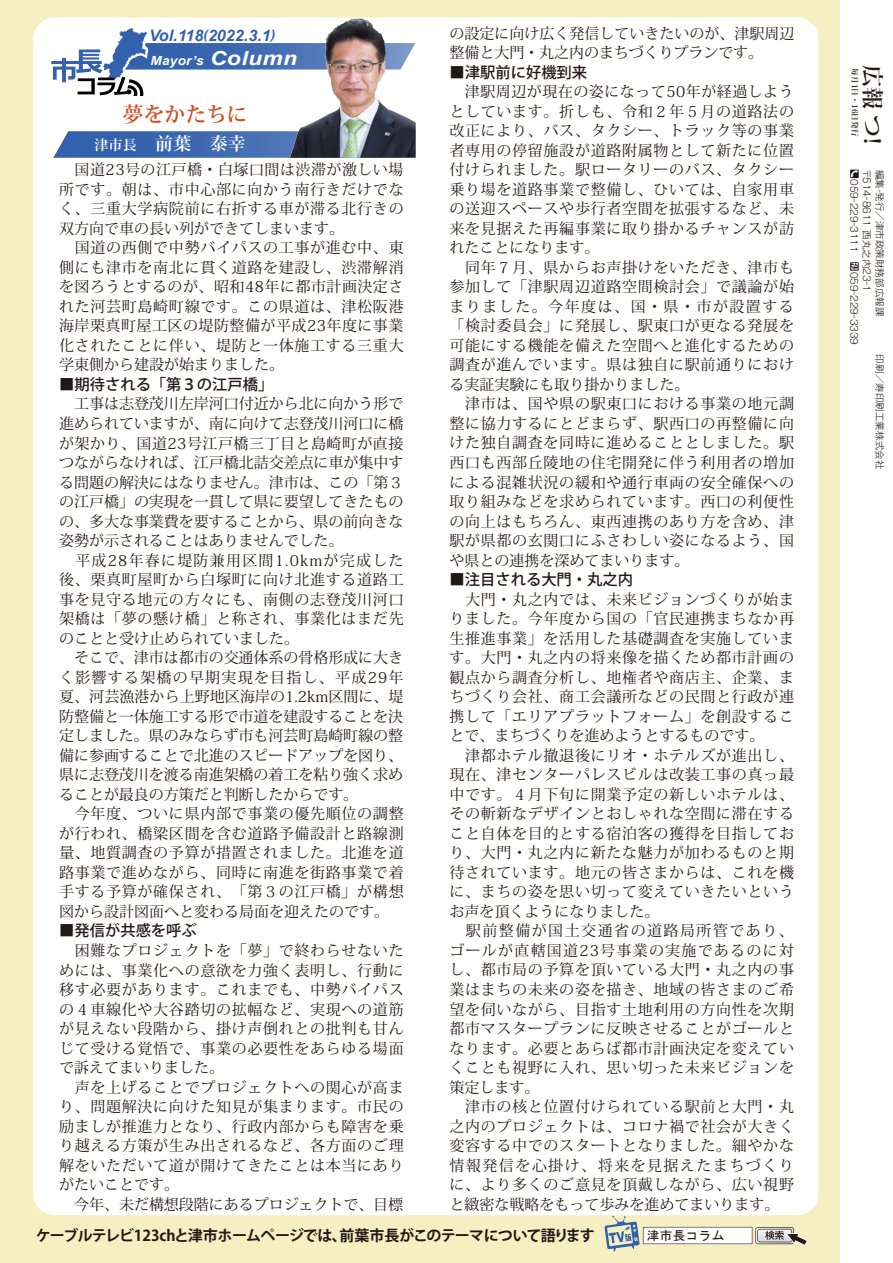
<style>
.page{position:relative;width:893px;height:1263px;background:#fff}
.page>*{position:absolute;margin:0;border:0;box-sizing:border-box;transform-origin:0 0}
.t1{font:700 21.9px "Koz Min Pro";color:#221815}
.t2{font:700 20.85px "Koz Min Pr 6 N";color:#d05022}
.t3{font:700 17.55px "Koz Min Pr 6 N";color:#fff}
.t4{font:italic 700 15.75px "Arial";color:#3461ad}
.t5{font:500 15.3px "Koz Go Pr 6 N";color:#221815}
.t6{font:15px/19.5px "Koz Min Pr 6 N";letter-spacing:.045em;color:#221815}
.t7{font:15px/19.5px "Koz Min Pr 6 N";color:#221815}
.t8{font:700 15px "Koz Go Pro";letter-spacing:-.05em;color:#221815}
.t9{font:15px "Koz Min Pr 6 N";letter-spacing:-.005em;color:#221815}
.t10{font:italic 700 12.6px "Arial";letter-spacing:.02em;color:#fff;scale:1.07 1}
.t11{font:12.6px "MS Gothic";letter-spacing:.03em;color:#221815}
.t12{font:300 9.6px/12.8px "Gothic MB101 Pr 5";color:#221815}
.t13{font:700 7.65px "Koz Min Pro";color:#221815}
.s1{font-size:13.2px}
.s2{font-size:19.35px}
.s3{font-size:13.8px}
</style>
<div class="page">
<div style="left:0;top:0;width:839px;height:1263px;background:#f6efc2"></div>
<div style="left:33px;top:17px;width:785px;height:1198px;background:#fff;border-radius:21px"></div>
<svg style="left:604px;top:1216px;width:203px;height:36px"></svg>
<svg style="left:51px;top:28px;width:239px;height:130px"></svg>
<img style="left:290px;top:18px;width:126px;height:140px">
<svg style="left:850px;top:170px;width:8px;height:8px"></svg>
<svg style="left:850px;top:262px;width:9px;height:9px"></svg>
<svg style="left:851px;top:263px;width:7px;height:7px"></svg>
<p class="t4" style="left:149px;top:25px;width:128px">Vol.118<span class="s1">(</span>2022.3.1<span class="s1">)</span></p>
<p class="t10" style="left:151px;top:52px;width:138px">Mayor’s <span class="s2">Column</span></p>
<p class="t2" style="left:123px;top:103px;width:126px">夢をかたちに</p>
<p class="t6" style="left:59px;top:160px;width:346px">　国道23号の江戸橋・白塚口間は渋滞が激しい場所です。朝は、市中心部に向かう南行きだけでなく、三重大学病院前に右折する車が滞る北行きの双方向で車の長い列ができてしまいます。<br>　国道の西側で中勢バイパスの工事が進む中、東側にも津市を南北に貫く道路を建設し、渋滞解消を図ろうとするのが、昭和48年に都市計画決定された河芸町島崎町線です。この県道は、津松阪港海岸栗真町屋工区の堤防整備が平成23年度に事業化されたことに伴い、堤防と一体施工する三重大学東側から建設が始まりました。</p>
<p class="t5" style="left:59px;top:376px;width:216px">■期待される「第３の江戸橋」</p>
<p class="t7" style="left:59px;top:394px;width:346px">　工事は志登茂川左岸河口付近から北に向かう形で進められていますが、南に向けて志登茂川河口に橋が架かり、国道23号江戸橋三丁目と島崎町が直接つながらなければ、江戸橋北詰交差点に車が集中する問題の解決にはなりません。津市は、この「第３の江戸橋」の実現を一貫して県に要望してきたものの、多大な事業費を要することから、県の前向きな姿勢が示されることはありませんでした。<br>　平成28年春に堤防兼用区間1.0kmが完成した後、栗真町屋町から白塚町に向け北進する道路工事を見守る地元の方々にも、南側の志登茂川河口架橋は「夢の懸け橋」と称され、事業化はまだ先のことと受け止められていました。<br>　そこで、津市は都市の交通体系の骨格形成に大きく影響する架橋の早期実現を目指し、平成29年夏、河芸漁港から上野地区海岸の1.2km区間に、堤防整備と一体施工する形で市道を建設することを決定しました。県のみならず市も河芸町島崎町線の整備に参画することで北進のスピードアップを図り、県に志登茂川を渡る南進架橋の着工を粘り強く求めることが最良の方策だと判断したからです。<br>　今年度、ついに県内部で事業の優先順位の調整が行われ、橋梁区間を含む道路予備設計と路線測量、地質調査の予算が措置されました。北進を道路事業で進めながら、同時に南進を街路事業で着手する予算が確保され、「第３の江戸橋」が構想図から設計図面へと変わる局面を迎えたのです。</p>
<p class="t5" style="left:59px;top:922px;width:139px">■発信が共感を呼ぶ</p>
<p class="t6" style="left:59px;top:941px;width:346px">　困難なプロジェクトを「夢」で終わらせないた</p>
<p class="t6" style="left:59px;top:960px;width:346px">めには、事業化への意欲を力強く表明し、行動に</p>
<p class="t6" style="left:59px;top:980px;width:346px">移す必要があります。これまでも、中勢バイパス</p>
<p class="t6" style="left:59px;top:1000px;width:346px">の４車線化や大谷踏切の拡幅など、実現への道筋</p>
<p class="t6" style="left:59px;top:1019px;width:346px">が見えない段階から、掛け声倒れとの批判も甘ん</p>
<p class="t6" style="left:59px;top:1039px;width:346px">じて受ける覚悟で、事業の必要性をあらゆる場面</p>
<p class="t7" style="left:59px;top:1058px;width:166px">で訴えてまいりました。</p>
<p class="t6" style="left:59px;top:1078px;width:346px">　声を上げることでプロジェクトへの関心が高ま</p>
<p class="t6" style="left:59px;top:1097px;width:346px">り、問題解決に向けた知見が集まります。市民の</p>
<p class="t6" style="left:59px;top:1117px;width:346px">励ましが推進力となり、行政内部からも障害を乗</p>
<p class="t6" style="left:59px;top:1136px;width:346px">り越える方策が生み出されるなど、各方面のご理</p>
<p class="t6" style="left:59px;top:1156px;width:346px">解をいただいて道が開けてきたことは本当にあり</p>
<p class="t7" style="left:59px;top:1175px;width:121px">がたいことです。</p>
<p class="t9" style="left:74px;top:1196px;width:331px">今年、未だ構想段階にあるプロジェクトで、目標</p>
<p class="t3" style="left:94px;top:134px;width:153px"><span class="s3">津市長</span>　前葉　泰幸</p>
<p class="t7" style="left:449px;top:24px;width:347px">の設定に向け広く発信していきたいのが、津駅周辺整備と大門・丸之内のまちづくりプランです。</p>
<p class="t5" style="left:449px;top:63px;width:139px">■津駅前に好機到来</p>
<p class="t6" style="left:449px;top:82px;width:346px">　津駅周辺が現在の姿になって50年が経過しようとしています。折しも、令和２年５月の道路法の改正により、バス、タクシー、トラック等の事業者専用の停留施設が道路附属物として新たに位置付けられました。駅ロータリーのバス、タクシー乗り場を道路事業で整備し、ひいては、自家用車の送迎スペースや歩行者空間を拡張するなど、未来を見据えた再編事業に取り掛かるチャンスが訪れたことになります。<br>　同年７月、県からお声掛けをいただき、津市も参加して「津駅周辺道路空間検討会」で議論が始まりました。今年度は、国・県・市が設置する「検討委員会」に発展し、駅東口が更なる発展を可能にする機能を備えた空間へと進化するための調査が進んでいます。県は独自に駅前通りにおける実証実験にも取り掛かりました。<br>　津市は、国や県の駅東口における事業の地元調整に協力するにとどまらず、駅西口の再整備に向けた独自調査を同時に進めることとしました。駅西口も西部丘陵地の住宅開発に伴う利用者の増加による混雑状況の緩和や通行車両の安全確保への取り組みなどを求められています。西口の利便性の向上はもちろん、東西連携のあり方を含め、津駅が県都の玄関口にふさわしい姿になるよう、国や県との連携を深めてまいります。</p>
<p class="t5" style="left:449px;top:571px;width:185px">■注目される大門・丸之内</p>
<p class="t6" style="left:449px;top:590px;width:346px">　大門・丸之内では、未来ビジョンづくりが始まりました。今年度から国の「官民連携まちなか再生推進事業」を活用した基礎調査を実施しています。大門・丸之内の将来像を描くため都市計画の観点から調査分析し、地権者や商店主、企業、まちづくり会社、商工会議所などの民間と行政が連携して「エリアプラットフォーム」を創設することで、まちづくりを進めようとするものです。<br>　津都ホテル撤退後にリオ・ホテルズが進出し、現在、津センターパレスビルは改装工事の真っ最中です。４月下旬に開業予定の新しいホテルは、その斬新なデザインとおしゃれな空間に滞在すること自体を目的とする宿泊客の獲得を目指しており、大門・丸之内に新たな魅力が加わるものと期待されています。地元の皆さまからは、これを機に、まちの姿を思い切って変えていきたいというお声を頂くようになりました。<br>　駅前整備が国土交通省の道路局所管であり、ゴールが直轄国道23号事業の実施であるのに対し、都市局の予算を頂いている大門・丸之内の事業はまちの未来の姿を描き、地域の皆さまのご希望を伺いながら、目指す土地利用の方向性を次期都市マスタープランに反映させることがゴールとなります。必要とあらば都市計画決定を変えていくことも視野に入れ、思い切った未来ビジョンを策定します。<br>　津市の核と位置付けられている駅前と大門・丸之内のプロジェクトは、コロナ禍で社会が大きく変容する中でのスタートとなりました。細やかな情報発信を心掛け、将来を見据えたまちづくりに、より多くのご意見を頂戴しながら、広い視野と緻密な戦略をもって歩みを進めてまいります。</p>
<p class="t8" style="left:36px;top:1226px;width:560px">ケーブルテレビ123chと津市ホームページでは、前葉市長がこのテーマについて語ります</p>
<p class="t11" style="left:647px;top:1229px;width:79px">津市長コラム</p>
<p class="t1" style="left:888px;top:65px;width:88px;rotate:90deg">広報 つ！</p>
<p class="t13" style="left:861px;top:68px;width:69px;rotate:90deg">毎月1日・16日発行</p>
<p class="t12" style="left:887px;top:168px;width:178px;rotate:90deg">編集・発行／津市政策財務部広報課〒514－8611 西丸之内23－1　　<br>　059－229－3111　　059－229－3339</p>
<p class="t12" style="left:887px;top:354px;width:116px;rotate:90deg">印刷／寿印刷工業株式会社</p>
</div>
